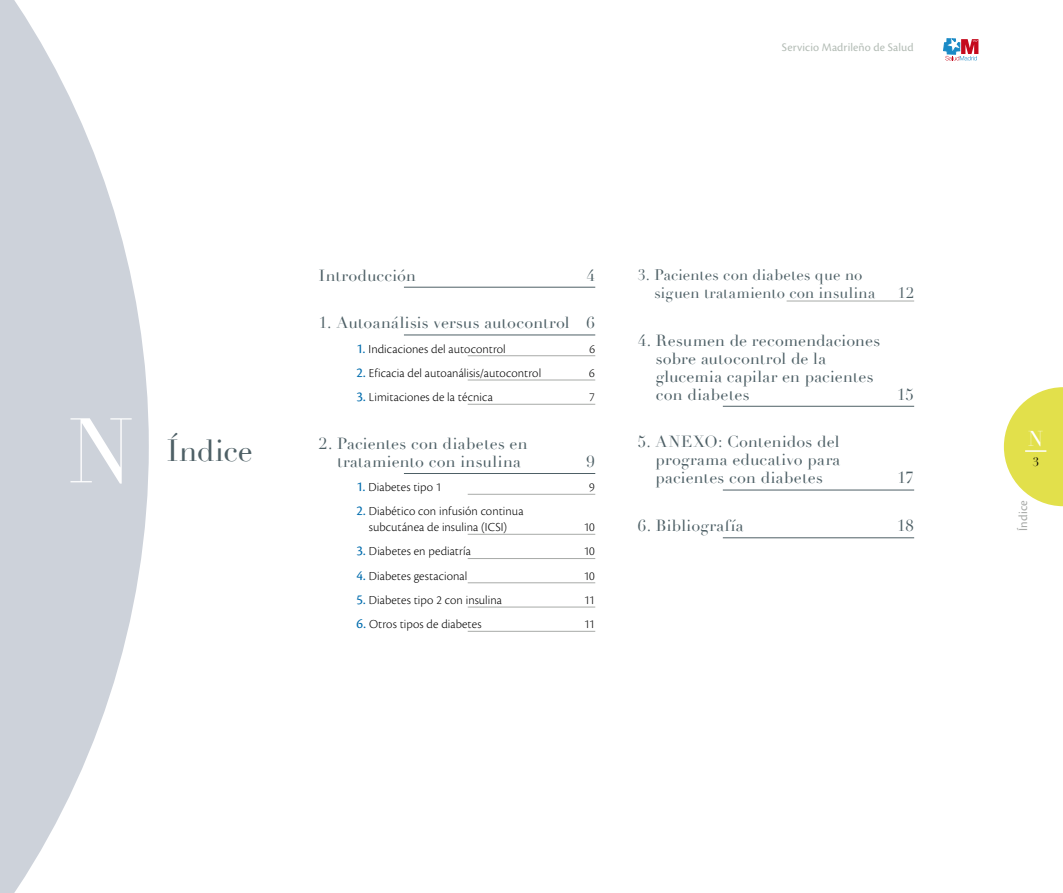
<style>
.page{position:relative;width:1063px;height:893px;background:#fff}
.page>*{position:absolute;margin:0;border:0;box-sizing:border-box;transform-origin:0 0}
.t1{font:90px "Didot";color:#fff}
.t2{font:30px "Didot";color:#4e6066}
.t3{font:21px "Didot";color:#fff}
.t4{font:15.75px/18px "Didot";letter-spacing:.015em;color:#4e6066}
.t5{font:15px/18px "Didot";letter-spacing:.015em;color:#4e6066}
.t6{font:300 12.75px/15.8px "Cronos Pro";letter-spacing:.005em;color:#000;text-align:center}
.t7{font:12.75px "Cronos Pro";letter-spacing:.01em;color:#a8aaa8}
.t8{font:12px "Cronos Pro";letter-spacing:.01em;color:#b3bcb5}
.t9{font:12px "Didot";color:#000}
.s1{font-weight:400;font-size:14.25px;color:#006cad}
</style>
<div class="page">
<svg style="left:0;top:0;width:149px;height:893px;fill:#cdd2da"></svg>
<svg style="left:1004px;top:387px;width:59px;height:119px"></svg>
<svg style="left:943px;top:39px;width:35px;height:21px"></svg>
<hr style="left:1025px;top:450px;width:21px;height:2px;background:#fff">
<hr style="left:404px;top:287px;width:191px;height:1px;background:#4e6066">
<hr style="left:404px;top:335px;width:191px;height:1px;background:#4e6066">
<hr style="left:468px;top:355px;width:127px;height:1px;background:#a8aaa8">
<hr style="left:468px;top:380px;width:127px;height:1px;background:#a8aaa8">
<hr style="left:468px;top:404px;width:127px;height:1px;background:#a8aaa8">
<hr style="left:404px;top:473px;width:191px;height:1px;background:#4e6066">
<hr style="left:468px;top:494px;width:127px;height:1px;background:#a8aaa8">
<hr style="left:468px;top:534px;width:127px;height:1px;background:#a8aaa8">
<hr style="left:468px;top:558px;width:127px;height:1px;background:#a8aaa8">
<hr style="left:468px;top:582px;width:127px;height:1px;background:#a8aaa8">
<hr style="left:468px;top:607px;width:127px;height:1px;background:#a8aaa8">
<hr style="left:468px;top:631px;width:127px;height:1px;background:#a8aaa8">
<hr style="left:787px;top:301px;width:127px;height:1px;background:#a8aaa8">
<hr style="left:723px;top:406px;width:191px;height:1px;background:#4e6066">
<hr style="left:723px;top:490px;width:191px;height:1px;background:#4e6066">
<hr style="left:723px;top:538px;width:191px;height:1px;background:#4e6066">
<p class="t8" style="left:782px;top:40px;width:133px">Servicio Madrileño de Salud</p>
<h1 class="t1" style="left:69px;top:397px;width:66px">N</h1>
<p class="t5" style="left:654px;top:266px;width:222px;text-indent:-17px">3. Pacientes con diabetes que no siguen tratamiento con insulina</p>
<p class="t4" style="left:319px;top:266px;width:99px">Introducción</p>
<p class="t4" style="left:587px;top:266px;width:10px">4</p>
<p class="t4" style="left:319px;top:314px;width:277px">1. Autoanálisis versus autocontrol 6</p>
<p class="t6" style="left:356px;top:341px;width:151px"><span class="s1">1.</span> Indicaciones del autocontrol</p>
<p class="t6" style="left:590px;top:341px;width:7px">6</p>
<p class="t6" style="left:356px;top:365px;width:186px"><span class="s1">2.</span> Eficacia del autoanálisis/autocontrol</p>
<p class="t6" style="left:589px;top:365px;width:7px">6</p>
<p class="t6" style="left:356px;top:389px;width:138px"><span class="s1">3.</span> Limitaciones de la técnica</p>
<p class="t6" style="left:589px;top:389px;width:7px">7</p>
<p class="t4" style="left:337px;top:435px;width:192px;text-indent:-18px">2. Pacientes con diabetes en tratamiento con insulina</p>
<p class="t5" style="left:898px;top:284px;width:18px">12</p>
<p class="t4" style="left:656px;top:332px;width:226px;text-indent:-18px">4. Resumen de recomendaciones sobre autocontrol de la glucemia capilar en pacientes con diabetes</p>
<p class="t4" style="left:897px;top:386px;width:18px">15</p>
<h2 class="t2" style="left:167px;top:433px;width:88px">Índice</h2>
<h3 class="t3" style="left:1028px;top:426px;width:17px">N</h3>
<p class="t4" style="left:656px;top:433px;width:186px;text-align:justify;text-indent:-18px">5. ANEXO: Contenidos del programa educativo para pacientes con diabetes</p>
<p class="t4" style="left:587px;top:453px;width:10px">9</p>
<p class="t9" style="left:1033px;top:454px;width:8px">3</p>
<p class="t4" style="left:897px;top:469px;width:18px">17</p>
<p class="t6" style="left:356px;top:479px;width:87px"><span class="s1">1.</span> Diabetes tipo 1</p>
<p class="t6" style="left:589px;top:479px;width:7px">9</p>
<p class="t6" style="left:356px;top:503px;width:169px"><span class="s1">2.</span> Diabético con infusión continua subcutánea de insulina (ICSI)</p>
<p class="t7" style="left:1016px;top:531px;width:32px;rotate:-90deg">Índice</p>
<p class="t4" style="left:638px;top:517px;width:107px">6. Bibliografía</p>
<p class="t4" style="left:897px;top:517px;width:18px">18</p>
<p class="t6" style="left:584px;top:519px;width:13px">10</p>
<p class="t6" style="left:356px;top:543px;width:116px"><span class="s1">3.</span> Diabetes en pediatría</p>
<p class="t6" style="left:584px;top:543px;width:13px">10</p>
<p class="t6" style="left:356px;top:568px;width:112px"><span class="s1">4.</span> Diabetes gestacional</p>
<p class="t6" style="left:584px;top:568px;width:13px">10</p>
<p class="t6" style="left:356px;top:592px;width:147px"><span class="s1">5.</span> Diabetes tipo 2 con insulina</p>
<p class="t6" style="left:584px;top:592px;width:12px">11</p>
<p class="t6" style="left:356px;top:616px;width:127px"><span class="s1">6.</span> Otros tipos de diabetes</p>
<p class="t6" style="left:584px;top:616px;width:12px">11</p>
</div>
